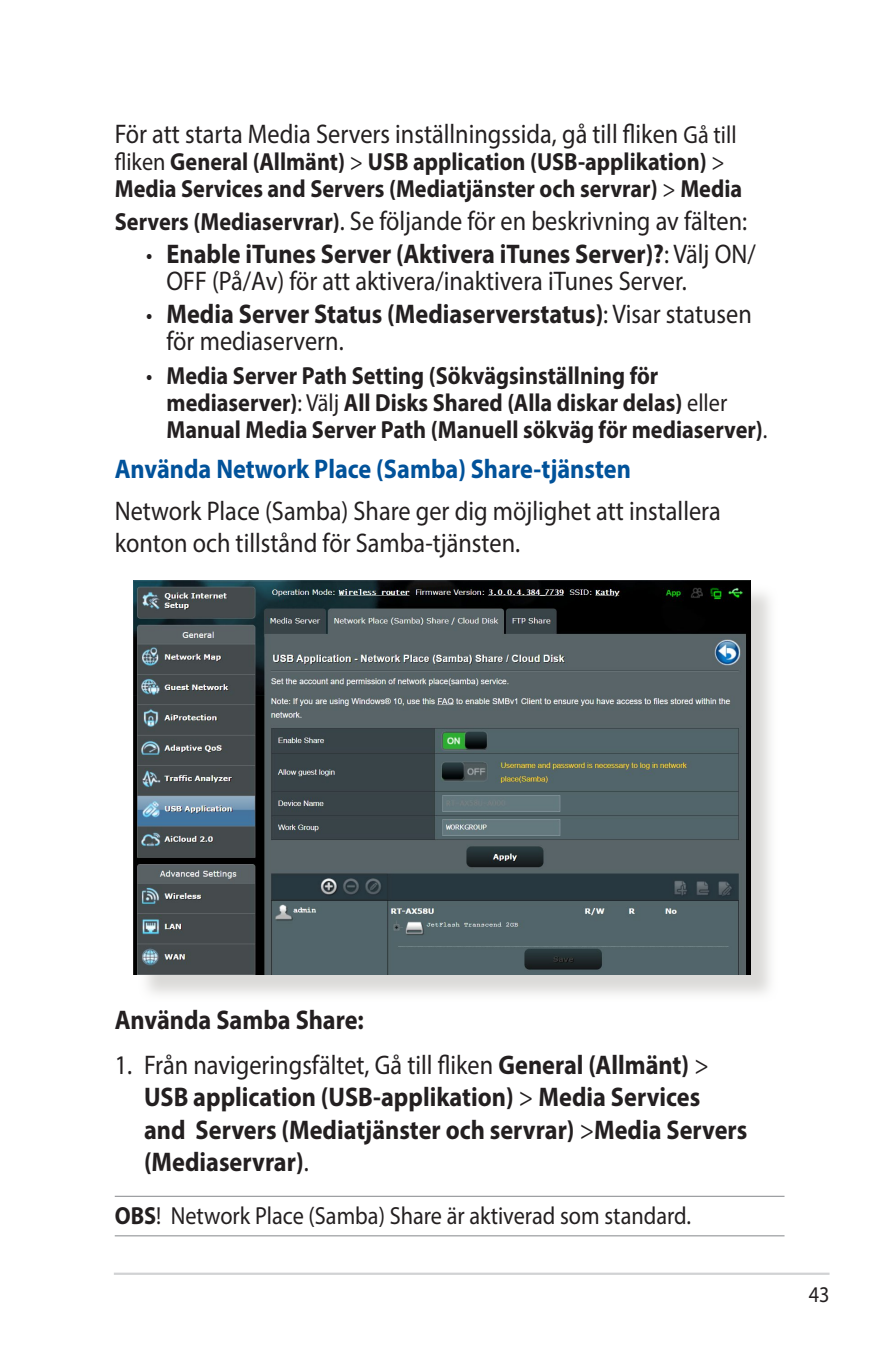
<style>
.page{position:relative;width:893px;height:1346px;background:#fff}
.page>*{position:absolute;margin:0;border:0;box-sizing:border-box;transform-origin:0 0}
.t1{font:27px/27px "Myriad Pro";color:#231f20;scale:.9 1}
.t2{font:700 27px/32.4px "Myriad Pro";color:#231f20;scale:.9 1}
.t3{font:700 27px "Myriad Pro";color:#01529a;scale:.9 1}
.t4{font:700 24.75px/27px "Myriad Pro";color:#231f20;scale:.9 1}
.t5{font:24.75px "Myriad Pro";color:#231f20;scale:.9 1}
.t6{font:22.5px "Myriad Pro";color:#231f20;scale:.9 1}
.s1{font-size:24.75px}
.s2{font-weight:400}
.s3{font-weight:700;font-size:24.75px}
.s4{font-weight:700}
.s5{font-weight:400;font-size:24.75px}
</style>
<div class="page">
<hr style="left:114px;top:1272px;width:715px;height:3px;background:#d1d2d4">
<hr style="left:115px;top:1196px;width:669px;height:1px;background:#939598">
<hr style="left:115px;top:1235px;width:669px;height:1px;background:#939598">
<div style="left:137px;top:584px;width:642px;height:419px;background:#cfcecb;opacity:.75"></div>
<img style="left:134px;top:580px;width:617px;height:395px">
<p class="t1" style="left:115px;top:120px;width:692px">För att starta Media Servers inställningssida, gå till fliken <span class="s1">Gå till</span></p>
<p class="t4" style="left:115px;top:148px;width:699px"><span class="s2">fliken</span> General (Allmänt) <span class="s2">&gt;</span> USB application (USB-applikation) <span class="s2">&gt;<br></span>Media Services and Servers (Mediatjänster och servrar) <span class="s2">&gt;</span> Media</p>
<p class="t1" style="left:115px;top:207px;width:704px"><span class="s3">Servers (Mediaservrar)</span>. Se följande för en beskrivning av fälten:</p>
<p class="t1" style="left:167px;top:240px;width:656px;text-indent:-20px"><span class="s1">•</span> <span class="s4">Enable iTunes Server (Aktivera iTunes Server)?</span>: Välj ON/<br>OFF (På/Av) för att aktivera/inaktivera iTunes Server.</p>
<p class="t2" style="left:167px;top:300px;width:652px;line-height:27px;text-indent:-20px"><span class="s5">•</span> Media Server Status (Mediaserverstatus)<span class="s2">: Visar statusen för mediaservern.</span></p>
<p class="t4" style="left:167px;top:361px;width:669px;text-indent:-20px"><span class="s2">•</span> Media Server Path Setting (Sökvägsinställning för mediaserver)<span class="s2">: Välj</span> All Disks Shared (Alla diskar delas) <span class="s2">eller<br></span>Manual Media Server Path (Manuell sökväg för mediaserver)<span class="s2">.</span></p>
<p class="t3" style="left:115px;top:451px;width:575px">Använda Network Place (Samba) Share-tjänsten</p>
<p class="t1" style="left:115px;top:494px;width:675px;line-height:32.4px">Network Place (Samba) Share ger dig möjlighet att installera konton och tillstånd för Samba-tjänsten.</p>
<p class="t2" style="left:115px;top:1002px;width:278px">Använda Samba Share:</p>
<p class="t2" style="left:144px;top:1048px;width:672px;text-indent:-29px"><span class="s2">1. Från navigeringsfältet, Gå till fliken</span> General (Allmänt) <span class="s2">&gt; </span>USB application (USB-applikation) <span class="s2">&gt;</span> Media Services and Servers (Mediatjänster och servrar) <span class="s2">&gt;</span>Media Servers (Mediaservrar)<span class="s2">.</span></p>
<p class="t5" style="left:115px;top:1200px;width:642px"><span class="s4">OBS</span>! Network Place (Samba) Share är aktiverad som standard.</p>
<p class="t6" style="left:809px;top:1281px;width:25px">43</p>
</div>
